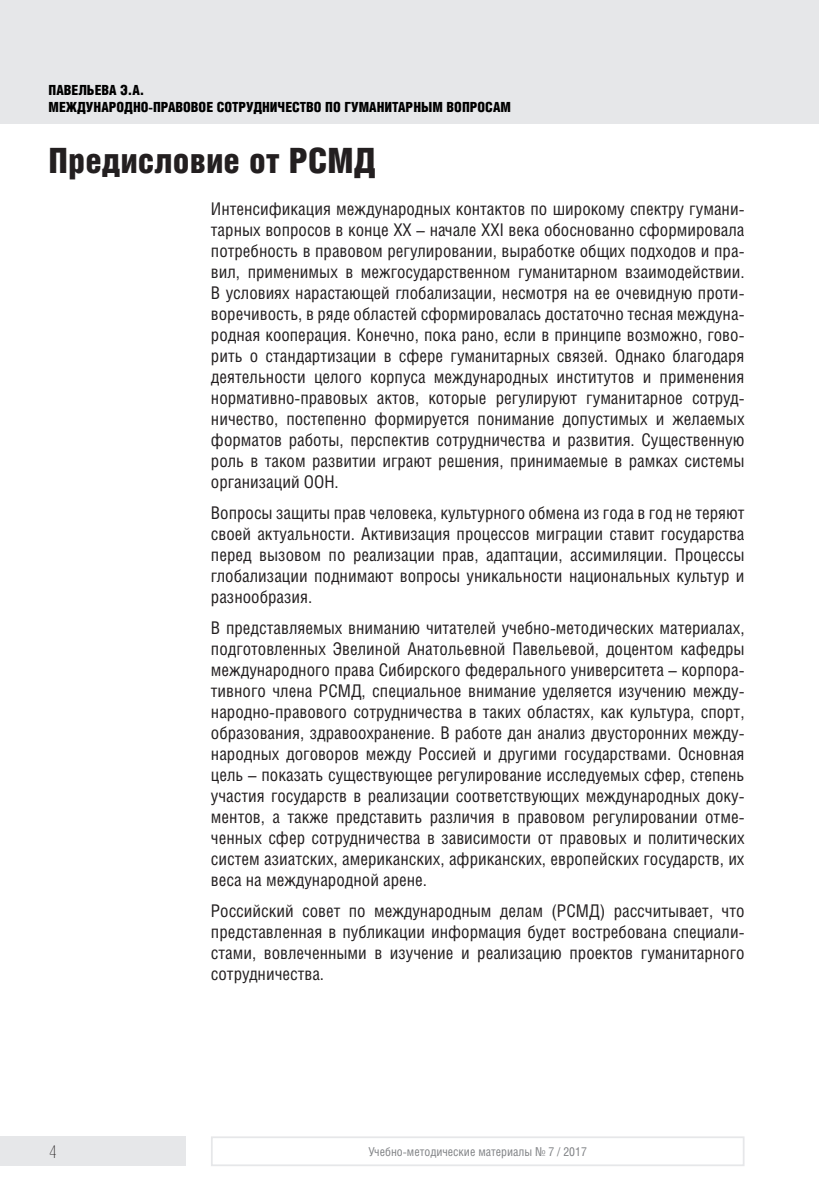
<style>
.page{position:relative;width:819px;height:1191px;background:#fff}
.page>*{position:absolute;margin:0;border:0;box-sizing:border-box;transform-origin:0 0}
.Название_материала{font:900 35px "Helios Cond";color:#231f20}
.Основной_текст{font:17.5px/21px "Helios Cond";color:#231f20;text-align:justify}
.Text{font:100 17.5px "Helios Cond";color:#231f20}
.t1{font:900 14px/17.5px "Helios Cond";color:#000}
.t2{font:12.25px "Helios Cond";color:#808285}
</style>
<div class="page">
<div style="left:0;top:0;width:819px;height:124px;background:#e6e7e9"></div>
<div style="left:0;top:1136px;width:186px;height:30px;background:#e6e7e9"></div>
<div style="left:211px;top:1136px;width:533px;height:30px;border:2px solid #e6e7e9"></div>
<p class="t1" style="left:49px;top:81px;width:464px">ПАВЕЛЬЕВА Э.А.<br>МЕЖДУНАРОДНО-ПРАВОВОЕ СОТРУДНИЧЕСТВО ПО ГУМАНИТАРНЫМ ВОПРОСАМ</p>
<p class="Название_материала" style="left:49px;top:140px;width:328px">Предисловие от РСМД</p>
<p class="Основной_текст" style="left:211px;top:198px;width:535px">Интенсификация международных контактов по широкому спектру гумани&shy;тарных вопросов в конце XX – начале XXI века обоснованно сформировала потребность в правовом регулировании, выработке общих подходов и пра&shy;вил, применимых в межгосударственном гуманитарном взаимодействии.<br>В условиях нарастающей глобализации, несмотря на ее очевидную проти&shy;воречивость, в ряде областей сформировалась достаточно тесная междуна&shy;родная кооперация. Конечно, пока рано, если в принципе возможно, гово&shy;рить о стандартизации в сфере гуманитарных связей. Однако благодаря деятельности целого корпуса международных институтов и применения нормативно-правовых актов, которые регулируют гуманитарное сотруд&shy;ничество, постепенно формируется понимание допустимых и желаемых форматов работы, перспектив сотрудничества и развития. Существенную роль в таком развитии играют решения, принимаемые в рамках системы организаций ООН.</p>
<p class="Основной_текст" style="left:211px;top:502px;width:535px">Вопросы защиты прав человека, культурного обмена из года в год не теряют своей актуальности. Активизация процессов миграции ставит государства перед вызовом по реализации прав, адаптации, ассимиляции. Процессы глобализации поднимают вопросы уникальности национальных культур и разнообразия.</p>
<p class="Основной_текст" style="left:211px;top:617px;width:535px">В представляемых вниманию читателей учебно-методических материалах, подготовленных Эвелиной Анатольевной Павельевой, доцентом кафедры международного права Сибирского федерального университета – корпора&shy;тивного члена РСМД, специальное внимание уделяется изучению между&shy;народно-правового сотрудничества в таких областях, как культура, спорт, образования, здравоохранение. В работе дан анализ двусторонних между&shy;народных договоров между Россией и другими государствами. Основная цель – показать существующее регулирование исследуемых сфер, степень участия государств в реализации соответствующих международных доку&shy;ментов, а также представить различия в правовом регулировании отме&shy;ченных сфер сотрудничества в зависимости от правовых и политических систем азиатских, американских, африканских, европейских государств, их веса на международной арене.</p>
<p class="Основной_текст" style="left:211px;top:899px;width:535px">Российский совет по международным делам (РСМД) рассчитывает, что представленная в публикации информация будет востребована специали&shy;стами, вовлеченными в изучение и реализацию проектов гуманитарного сотрудничества.</p>
<p class="Text" style="left:50px;top:1142px;width:9px">4</p>
<p class="t2" style="left:368px;top:1143px;width:220px">Учебно-методические материалы № 7 / 2017</p>
</div>
